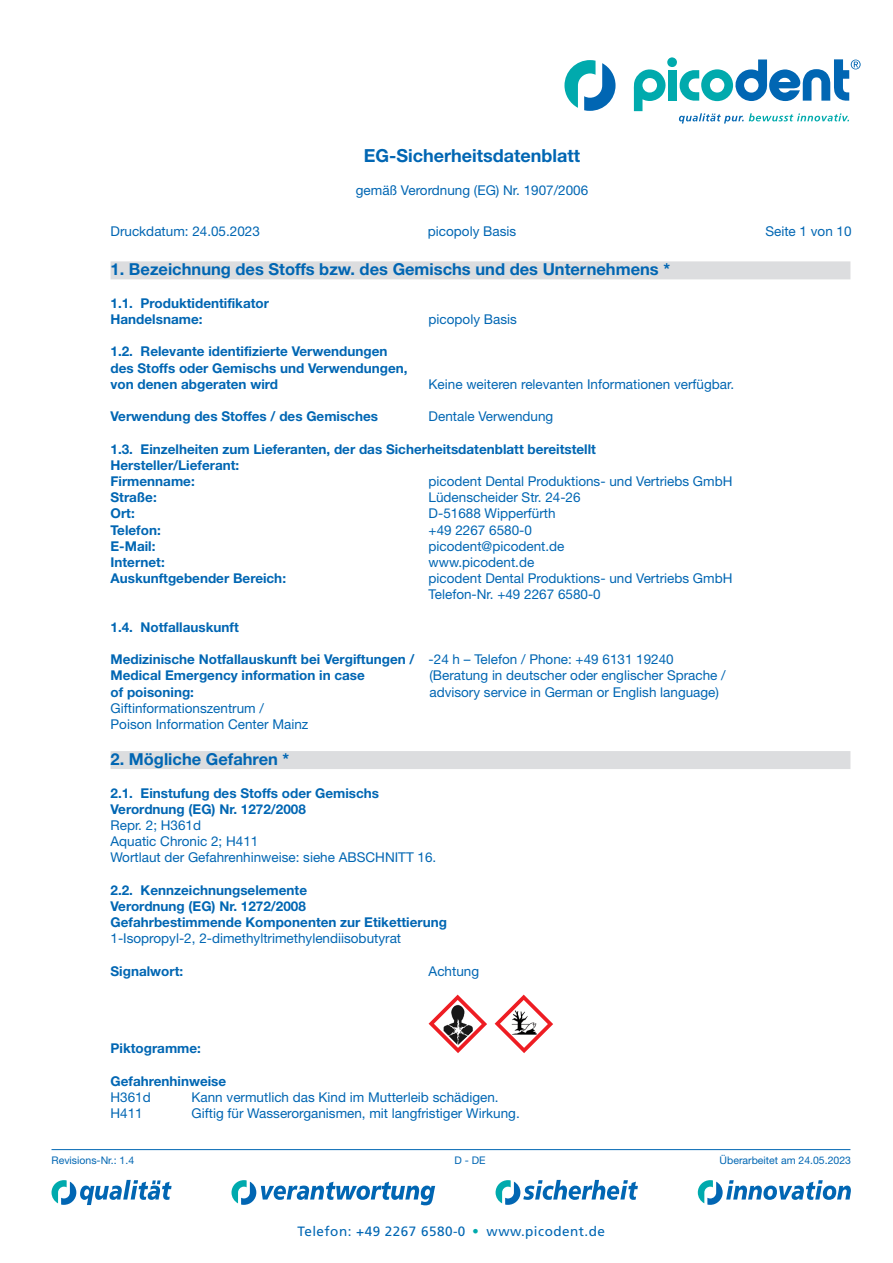
<style>
.page{position:relative;width:893px;height:1263px;background:#fff}
.page>*{position:absolute;margin:0;border:0;box-sizing:border-box;transform-origin:0 0}
.t1{font:39px "Frutiger LT Std";color:#00aaad}
.t2{font:700 18px "Helvetica Neue LT Std";color:#0166b3}
.t3{font:700 16.5px "Helvetica Neue LT Std";color:#0166b3}
.t4{font:13.5px/16.2px "Helvetica Neue LT Std";color:#0166b3}
.t5{font:700 13.5px/16.2px "Helvetica Neue LT Std";color:#0166b3}
.t6{font:13.5px "Frutiger LT Std";letter-spacing:.035em;color:#0166b3}
.t7{font:10.5px "Helvetica Neue LT Std";color:#0166b3}
.s1{font-weight:400}
</style>
<div class="page">
<svg style="left:52px;top:1180px;width:120px;height:25px"></svg>
<svg style="left:496px;top:1180px;width:142px;height:25px"></svg>
<svg style="left:698px;top:1180px;width:153px;height:25px"></svg>
<svg style="left:231px;top:1180px;width:204px;height:25px"></svg>
<svg style="left:634px;top:69px;width:32px;height:42px"></svg>
<div style="left:668px;top:70px;width:9px;height:31px;background:#00aaad"></div>
<div style="left:667px;top:57px;width:10px;height:10px;background:#00aaad;border-radius:50%"></div>
<svg style="left:564px;top:60px;width:51px;height:51px"></svg>
<svg style="left:679px;top:113px;width:170px;height:11px"></svg>
<svg style="left:680px;top:59px;width:181px;height:42px"></svg>
<hr style="left:52px;top:1149px;width:798px;height:1px;background:#0166b3">
<div style="left:111px;top:261px;width:739px;height:18px;background:#dcdddf"></div>
<div style="left:111px;top:751px;width:739px;height:18px;background:#dcdddf"></div>
<svg style="left:428px;top:994px;width:125px;height:59px"></svg>
<img style="left:511px;top:1007px;width:26px;height:28px">
<h2 class="t2" style="left:364px;top:144px;width:218px">EG-Sicherheitsdatenblatt</h2>
<p class="t4" style="left:356px;top:182px;width:234px">gemäß Verordnung (EG) Nr. 1907/2006</p>
<p class="t4" style="left:111px;top:223px;width:151px">Druckdatum: 24.05.2023</p>
<p class="t4" style="left:428px;top:223px;width:90px">picopoly Basis</p>
<p class="t4" style="left:765px;top:223px;width:88px">Seite 1 von 10</p>
<p class="t3" style="left:111px;top:259px;width:561px">1. Bezeichnung des Stoffs bzw. des Gemischs und des Unternehmens *</p>
<p class="t5" style="left:111px;top:295px;width:160px">1.1. Produktidentifikator<br>Handelsname:</p>
<p class="t4" style="left:429px;top:311px;width:90px">picopoly Basis</p>
<p class="t5" style="left:111px;top:343px;width:299px">1.2. Relevante identifizierte Verwendungen des Stoffs oder Gemischs und Verwendungen, von denen abgeraten wird</p>
<p class="t4" style="left:429px;top:376px;width:307px">Keine weiteren relevanten Informationen verfügbar.</p>
<p class="t5" style="left:111px;top:408px;width:269px">Verwendung des Stoffes / des Gemisches</p>
<p class="t4" style="left:429px;top:408px;width:126px">Dentale Verwendung</p>
<p class="t5" style="left:111px;top:440px;width:487px">1.3. Einzelheiten zum Lieferanten, der das Sicherheitsdatenblatt bereitstellt<br>Hersteller/Lieferant:<br>Firmenname:</p>
<p class="t4" style="left:429px;top:473px;width:305px">picodent Dental Produktions- und Vertriebs GmbH</p>
<p class="t5" style="left:111px;top:489px;width:48px">Straße:</p>
<p class="t4" style="left:429px;top:489px;width:154px">Lüdenscheider Str. 24-26</p>
<p class="t5" style="left:111px;top:505px;width:26px">Ort:</p>
<p class="t4" style="left:429px;top:505px;width:129px">D-51688 Wipperfürth</p>
<p class="t5" style="left:111px;top:521px;width:52px">Telefon:</p>
<p class="t4" style="left:429px;top:522px;width:105px">+49 2267 6580-0</p>
<p class="t5" style="left:111px;top:538px;width:46px">E-Mail:</p>
<p class="t4" style="left:429px;top:538px;width:137px">picodent@picodent.de</p>
<p class="t5" style="left:111px;top:554px;width:56px">Internet:</p>
<p class="t4" style="left:429px;top:554px;width:107px">www.picodent.de</p>
<p class="t5" style="left:111px;top:570px;width:177px">Auskunftgebender Bereich:</p>
<p class="t4" style="left:429px;top:570px;width:305px">picodent Dental Produktions- und Vertriebs GmbH<br>Telefon-Nr. +49 2267 6580-0</p>
<p class="t5" style="left:111px;top:619px;width:130px">1.4. Notfallauskunft</p>
<p class="t5" style="left:111px;top:651px;width:565px">Medizinische Notfallauskunft bei Vergiftungen / <span class="s1">-24 h – Telefon / Phone: +49 6131 19240<br></span>Medical Emergency information in case</p>
<p class="t4" style="left:429px;top:667px;width:298px">(Beratung in deutscher oder englischer Sprache /</p>
<p class="t5" style="left:111px;top:683px;width:85px">of poisoning:</p>
<p class="t4" style="left:429px;top:684px;width:291px">advisory service in German or English language)</p>
<p class="t4" style="left:111px;top:700px;width:199px">Giftinformationszentrum /<br>Poison Information Center Mainz</p>
<p class="t3" style="left:111px;top:749px;width:180px">2. Mögliche Gefahren *</p>
<p class="t5" style="left:111px;top:784px;width:270px">2.1. Einstufung des Stoffs oder Gemischs<br>Verordnung (EG) Nr. 1272/2008</p>
<p class="t4" style="left:111px;top:817px;width:327px">Repr. 2; H361d<br>Aquatic Chronic 2; H411<br>Wortlaut der Gefahrenhinweise: siehe ABSCHNITT 16.</p>
<p class="t5" style="left:111px;top:881px;width:338px">2.2. Kennzeichnungselemente<br>Verordnung (EG) Nr. 1272/2008<br>Gefahrbestimmende Komponenten zur Etikettierung</p>
<p class="t4" style="left:111px;top:930px;width:292px">1-Isopropyl-2, 2-dimethyltrimethylendiisobutyrat</p>
<p class="t5" style="left:111px;top:962px;width:74px">Signalwort:</p>
<p class="t4" style="left:429px;top:963px;width:52px">Achtung</p>
<p class="t5" style="left:111px;top:1040px;width:92px">Piktogramme:</p>
<p class="t5" style="left:111px;top:1072px;width:117px">Gefahrenhinweise</p>
<p class="t4" style="left:111px;top:1089px;width:42px">H361d</p>
<p class="t4" style="left:192px;top:1089px;width:309px">Kann vermutlich das Kind im Mutterleib schädigen.</p>
<p class="t4" style="left:111px;top:1105px;width:34px">H411</p>
<p class="t4" style="left:192px;top:1105px;width:330px">Giftig für Wasserorganismen, mit langfristiger Wirkung.</p>
<p class="t7" style="left:52px;top:1154px;width:84px">Revisions-Nr.: 1.4</p>
<p class="t7" style="left:454px;top:1154px;width:33px">D - DE</p>
<p class="t7" style="left:720px;top:1154px;width:133px">Überarbeitet am 24.05.2023</p>
<p class="t6" style="left:297px;top:1223px;width:170px">Telefon: +49 2267 6580-0</p>
<h1 class="t1" style="left:470px;top:1206px;width:12px">·</h1>
<p class="t6" style="left:487px;top:1223px;width:120px">www.picodent.de</p>
</div>
